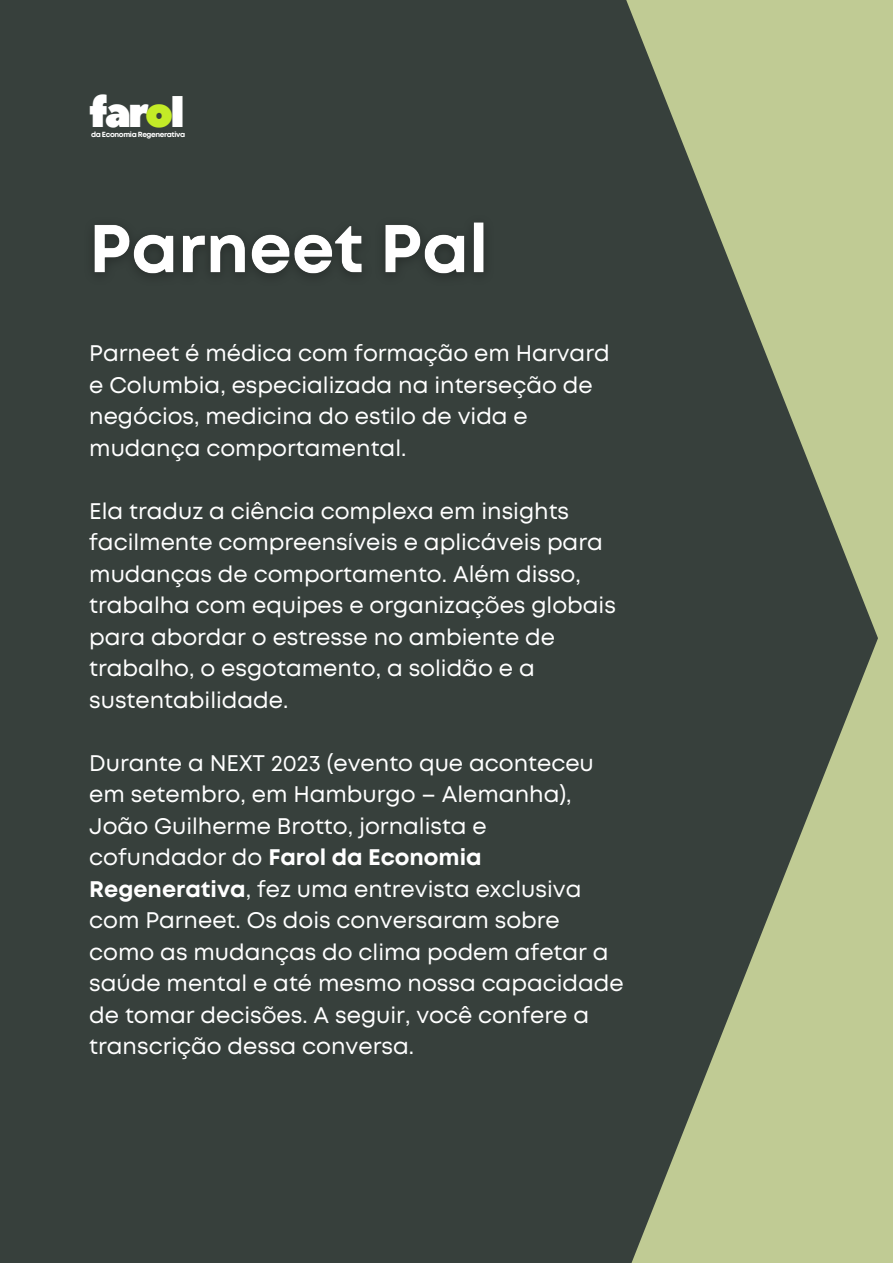
<style>
.page{position:relative;width:893px;height:1264px;background:#fff}
.page>*{position:absolute;margin:0;border:0;box-sizing:border-box;transform-origin:0 0}
.t1{font:41.85px "Peace Sans";letter-spacing:-.07em;color:#fff}
.t2{font:22.5px/31.5px "Mont";color:#fff}
.t3{font:700 7.35px "Mont";letter-spacing:-.05em;color:#fff}
.s1{color:#c3eb27}
.s2{font-weight:700}
</style>
<div class="page">
<div style="left:0;top:0;width:892px;height:1262px;background:#37403c"></div>
<img style="left:94px;top:222px;width:390px;height:53px">
<svg style="left:626px;top:0;width:266px;height:1262px;fill:#c0cb94"></svg>
<p class="t1" style="left:89px;top:85px;width:97px">far<span class="s1">o</span>l</p>
<p class="t3" style="left:91px;top:131px;width:96px">da Economia Regenerativa</p>
<p class="t2" style="left:89px;top:339px;width:522px">Parneet é médica com formação em Harvard e Columbia, especializada na interseção de negócios, medicina do estilo de vida e mudança comportamental.</p>
<p class="t2" style="left:89px;top:497px;width:528px">Ela traduz a ciência complexa em insights facilmente compreensíveis e aplicáveis para mudanças de comportamento. Além disso, trabalha com equipes e organizações globais para abordar o estresse no ambiente de trabalho, o esgotamento, a solidão e a sustentabilidade.</p>
<p class="t2" style="left:89px;top:748px;width:536px">Durante a NEXT 2023 (evento que aconteceu em setembro, em Hamburgo – Alemanha), João Guilherme Brotto, jornalista e cofundador do <span class="s2">Farol da Economia Regenerativa</span>, fez uma entrevista exclusiva com Parneet. Os dois conversaram sobre como as mudanças do clima podem afetar a saúde mental e até mesmo nossa capacidade de tomar decisões. A seguir, você confere a transcrição dessa conversa.</p>
</div>
